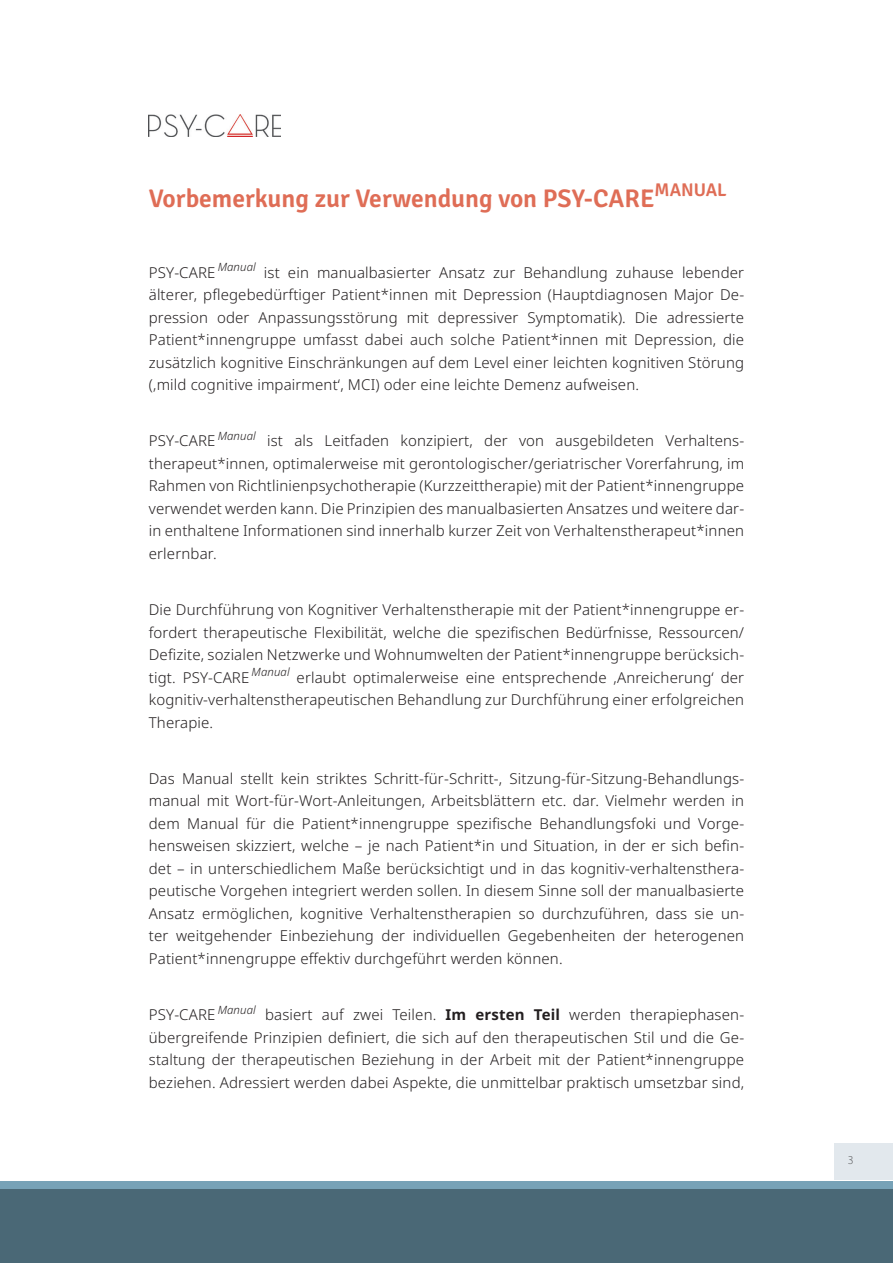
<style>
.page{position:relative;width:893px;height:1263px;background:#fff}
.page>*{position:absolute;margin:0;border:0;box-sizing:border-box;transform-origin:0 0}
.Überschrift_1{font:600 25.5px "Signika";color:#df6d56}
.Fließtext{font:300 15px/22.5px "Noto Sans";letter-spacing:.01em;color:#231f20;text-align:justify}
.t1{font:300 12px "Myriad Pro";color:#57585a}
.s1{font-weight:700}
</style>
<div class="page">
<div style="left:0;top:1181px;width:893px;height:41px;background:#77a2b7"></div>
<div style="left:0;top:1190px;width:893px;height:73px;background:#4a6876"></div>
<div style="left:834px;top:1144px;width:59px;height:36px;background:#e2e8ed"></div>
<img style="left:149px;top:115px;width:132px;height:22px">
<p class="Überschrift_1" style="left:149px;top:180px;width:579px">Vorbemerkung zur Verwendung von PSY-CARE<sup>MANUAL</sup></p>
<p class="Fließtext" style="left:149px;top:261px;width:597px">PSY-CARE <sup>Manual</sup> ist ein manualbasierter Ansatz zur Behandlung zuhause lebender älterer, pflegebedürftiger Patient*innen mit Depression (Hauptdiagnosen Major De&shy;pression oder Anpassungsstörung mit depressiver Symptomatik). Die adressierte Patient*innengruppe umfasst dabei auch solche Patient*innen mit Depression, die zusätzlich kognitive Einschränkungen auf dem Level einer leichten kognitiven Störung (‚mild cognitive impairment‘, MCI) oder eine leichte Demenz aufweisen.</p>
<p class="Fließtext" style="left:149px;top:430px;width:597px">PSY-CARE <sup>Manual</sup> ist als Leitfaden konzipiert, der von ausgebildeten Verhaltens&shy;therapeut*innen, optimalerweise mit gerontologischer/geriatrischer Vorerfahrung, im Rahmen von Richtlinienpsychotherapie (Kurzzeittherapie) mit der Patient*innengruppe verwendet werden kann. Die Prinzipien des manualbasierten Ansatzes und weitere dar&shy;in enthaltene Informationen sind innerhalb kurzer Zeit von Verhaltenstherapeut*innen erlernbar.</p>
<p class="Fließtext" style="left:149px;top:599px;width:597px">Die Durchführung von Kognitiver Verhaltenstherapie mit der Patient*innengruppe er&shy;fordert therapeutische Flexibilität, welche die spezifischen Bedürfnisse, Ressourcen/ Defizite, sozialen Netzwerke und Wohnumwelten der Patient*innengruppe berücksich&shy;tigt. PSY-CARE <sup>Manual</sup> erlaubt optimalerweise eine entsprechende ‚Anreicherung‘ der kognitiv-verhaltenstherapeutischen Behandlung zur Durchführung einer erfolgreichen Therapie.</p>
<p class="Fließtext" style="left:149px;top:767px;width:597px">Das Manual stellt kein striktes Schritt-für-Schritt-, Sitzung-für-Sitzung-Behandlungs&shy;manual mit Wort-für-Wort-Anleitungen, Arbeitsblättern etc. dar. Vielmehr werden in dem Manual für die Patient*innengruppe spezifische Behandlungsfoki und Vorge&shy;hensweisen skizziert, welche – je nach Patient*in und Situation, in der er sich befin&shy;det – in unterschiedlichem Maße berücksichtigt und in das kognitiv-verhaltensthera&shy;peutische Vorgehen integriert werden sollen. In diesem Sinne soll der manualbasierte Ansatz ermöglichen, kognitive Verhaltenstherapien so durchzuführen, dass sie un&shy;ter weitgehender Einbeziehung der individuellen Gegebenheiten der heterogenen Patient*innengruppe effektiv durchgeführt werden können.</p>
<p class="Fließtext" style="left:149px;top:1004px;width:597px">PSY-CARE <sup>Manual</sup> basiert auf zwei Teilen. <span class="s1">Im ersten Teil</span> werden therapiephasen&shy;übergreifende Prinzipien definiert, die sich auf den therapeutischen Stil und die Ge&shy;staltung der therapeutischen Beziehung in der Arbeit mit der Patient*innengruppe beziehen. Adressiert werden dabei Aspekte, die unmittelbar praktisch umsetzbar sind,</p>
<p class="t1" style="left:848px;top:1152px;width:7px">3</p>
</div>
